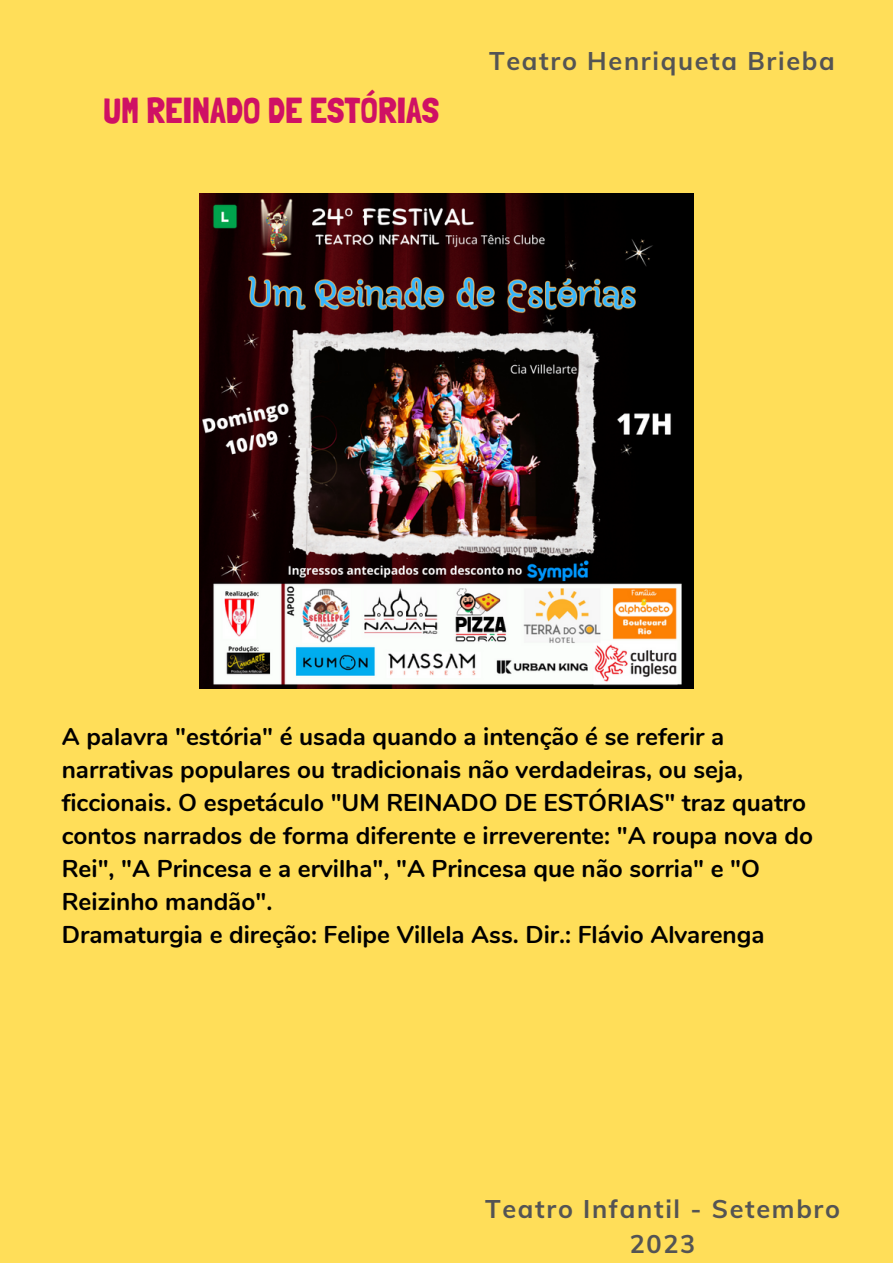
<style>
.page{position:relative;width:893px;height:1264px;background:#fff}
.page>*{position:absolute;margin:0;border:0;box-sizing:border-box;transform-origin:0 0}
.t1{font:36px "Londrina Solid";color:#cf1164}
.t2{font:25.2px/35px "RTL Bayan Bold";letter-spacing:.065em;color:#545454;text-align:center}
.t3{font:700 24.3px/33px "Nunito";color:#000}
</style>
<div class="page">
<div style="left:0;top:0;width:892px;height:1262px;background:#ffde59"></div>
<img style="left:199px;top:194px;width:494px;height:494px">
<p class="t1" style="left:103px;top:89px;width:337px">UM REINADO DE ESTÓRIAS</p>
<p class="t2" style="left:489px;top:43px;width:347px">Teatro Henriqueta Brieba</p>
<p class="t3" style="left:62px;top:720px;width:752px">A palavra "estória" é usada quando a intenção é se referir a narrativas populares ou tradicionais não verdadeiras, ou seja, ficcionais. O espetáculo "UM REINADO DE ESTÓRIAS" traz quatro contos narrados de forma diferente e irreverente: "A roupa nova do Rei", "A Princesa e a ervilha", "A Princesa que não sorria" e "O Reizinho mandão".</p>
<p class="t3" style="left:62px;top:918px;width:704px">Dramaturgia e direção: Felipe Villela Ass. Dir.: Flávio Alvarenga</p>
<p class="t2" style="left:485px;top:1190px;width:356px">Teatro Infantil - Setembro<br>2023</p>
</div>
